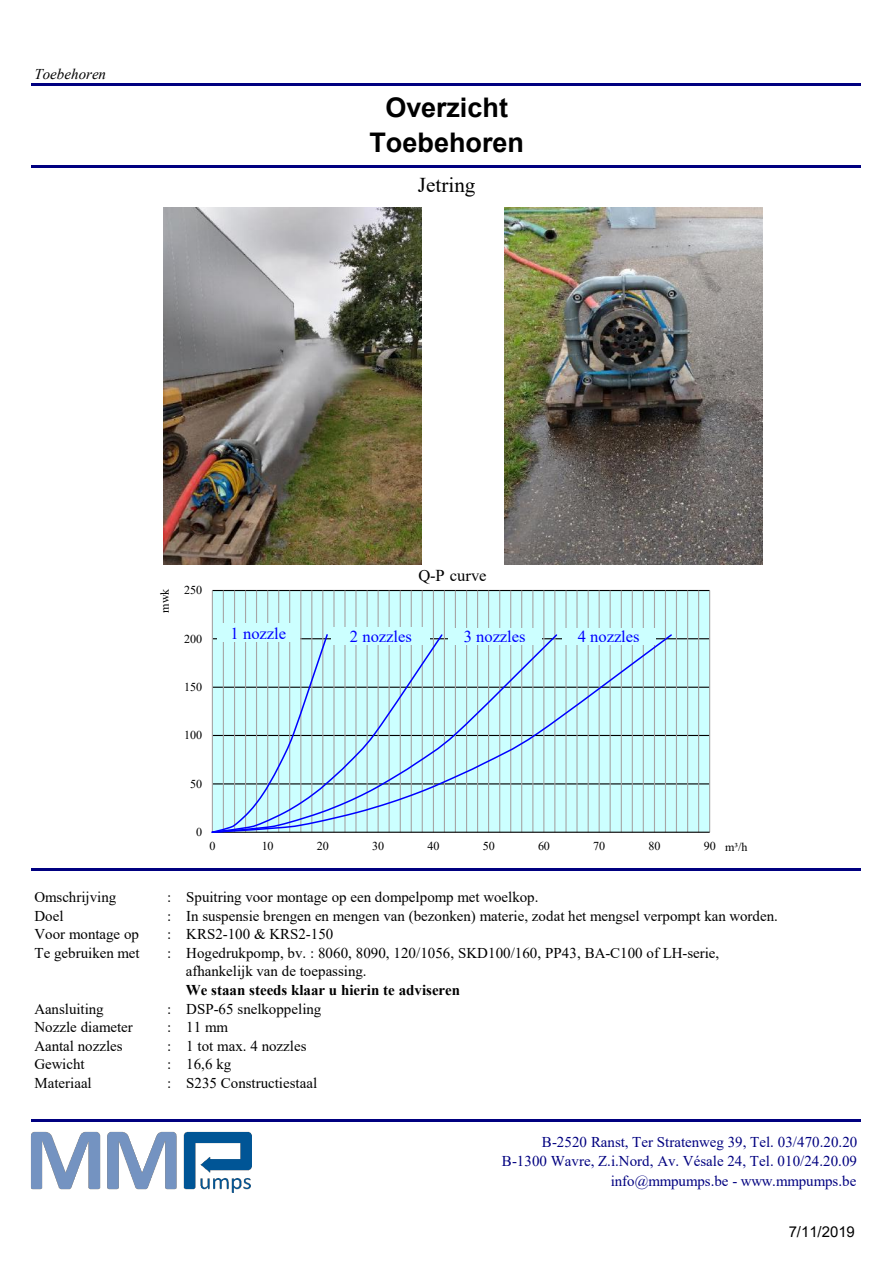
<style>
.page{position:relative;width:894px;height:1264px;background:#fff}
.page>*{position:absolute;margin:0;border:0;box-sizing:border-box;transform-origin:0 0}
.t1{font:700 27px/34.5px "Arial";color:#000;text-align:center}
.t2{font:21px "Times New Roman";color:#000}
.t3{font:16.5px "Times New Roman";color:#00f}
.t4{font:16.5px "Times New Roman";color:#000}
.t5{font:15px/18.6px "Times New Roman";color:#000}
.t6{font:15px/19.2px "Times New Roman";color:#000080;text-align:right}
.t7{font:700 15px "Times New Roman";color:#000}
.t8{font:italic 15px "Times New Roman";letter-spacing:.005em;color:#000}
.t9{font:15px "Arial";color:#000}
.t10{font:12px "Times New Roman";letter-spacing:-.01em;color:#000}
</style>
<div class="page">
<hr style="left:32px;top:83px;width:828px;height:3px;background:#000080">
<hr style="left:32px;top:165px;width:828px;height:3px;background:#000080">
<hr style="left:32px;top:868px;width:828px;height:2px;background:#000080">
<hr style="left:32px;top:1119px;width:828px;height:3px;background:#000080">
<img style="left:163px;top:207px;width:258px;height:357px">
<img style="left:504px;top:207px;width:258px;height:357px">
<div style="left:212px;top:590px;width:497px;height:242px;background:#cff"></div>
<hr style="left:212px;top:783px;width:497px;height:1px;background:#000">
<hr style="left:212px;top:735px;width:497px;height:1px;background:#000">
<hr style="left:212px;top:686px;width:497px;height:1px;background:#000">
<hr style="left:212px;top:638px;width:497px;height:1px;background:#000">
<hr style="left:212px;top:590px;width:497px;height:1px;background:#000">
<hr style="left:212px;top:590px;width:1px;height:242px;background:#a6a6a6">
<hr style="left:223px;top:590px;width:1px;height:242px;background:#a6a6a6">
<hr style="left:234px;top:590px;width:1px;height:242px;background:#a6a6a6">
<hr style="left:245px;top:590px;width:1px;height:242px;background:#a6a6a6">
<hr style="left:256px;top:590px;width:1px;height:242px;background:#a6a6a6">
<hr style="left:267px;top:590px;width:1px;height:242px;background:#a6a6a6">
<hr style="left:278px;top:590px;width:1px;height:242px;background:#a6a6a6">
<hr style="left:289px;top:590px;width:1px;height:242px;background:#a6a6a6">
<hr style="left:300px;top:590px;width:1px;height:242px;background:#a6a6a6">
<hr style="left:311px;top:590px;width:1px;height:242px;background:#a6a6a6">
<hr style="left:322px;top:590px;width:1px;height:242px;background:#a6a6a6">
<hr style="left:333px;top:590px;width:1px;height:242px;background:#a6a6a6">
<hr style="left:344px;top:590px;width:1px;height:242px;background:#a6a6a6">
<hr style="left:355px;top:590px;width:1px;height:242px;background:#a6a6a6">
<hr style="left:366px;top:590px;width:1px;height:242px;background:#a6a6a6">
<hr style="left:377px;top:590px;width:1px;height:242px;background:#a6a6a6">
<hr style="left:388px;top:590px;width:1px;height:242px;background:#a6a6a6">
<hr style="left:399px;top:590px;width:2px;height:242px;background:#a6a6a6">
<hr style="left:410px;top:590px;width:2px;height:242px;background:#a6a6a6">
<hr style="left:421px;top:590px;width:1px;height:242px;background:#a6a6a6">
<hr style="left:433px;top:590px;width:1px;height:242px;background:#a6a6a6">
<hr style="left:443px;top:590px;width:2px;height:242px;background:#a6a6a6">
<hr style="left:454px;top:590px;width:2px;height:242px;background:#a6a6a6">
<hr style="left:466px;top:590px;width:1px;height:242px;background:#a6a6a6">
<hr style="left:477px;top:590px;width:1px;height:242px;background:#a6a6a6">
<hr style="left:488px;top:590px;width:1px;height:242px;background:#a6a6a6">
<hr style="left:499px;top:590px;width:1px;height:242px;background:#a6a6a6">
<hr style="left:510px;top:590px;width:1px;height:242px;background:#a6a6a6">
<hr style="left:521px;top:590px;width:1px;height:242px;background:#a6a6a6">
<hr style="left:532px;top:590px;width:1px;height:242px;background:#a6a6a6">
<hr style="left:543px;top:590px;width:1px;height:242px;background:#a6a6a6">
<hr style="left:554px;top:590px;width:1px;height:242px;background:#a6a6a6">
<hr style="left:565px;top:590px;width:1px;height:242px;background:#a6a6a6">
<hr style="left:576px;top:590px;width:1px;height:242px;background:#a6a6a6">
<hr style="left:587px;top:590px;width:1px;height:242px;background:#a6a6a6">
<hr style="left:598px;top:590px;width:1px;height:242px;background:#a6a6a6">
<hr style="left:609px;top:590px;width:1px;height:242px;background:#a6a6a6">
<hr style="left:620px;top:590px;width:1px;height:242px;background:#a6a6a6">
<hr style="left:631px;top:590px;width:1px;height:242px;background:#a6a6a6">
<hr style="left:642px;top:590px;width:1px;height:242px;background:#a6a6a6">
<hr style="left:653px;top:590px;width:2px;height:242px;background:#a6a6a6">
<hr style="left:664px;top:590px;width:1px;height:242px;background:#a6a6a6">
<hr style="left:675px;top:590px;width:1px;height:242px;background:#a6a6a6">
<hr style="left:686px;top:590px;width:2px;height:242px;background:#a6a6a6">
<hr style="left:697px;top:590px;width:2px;height:242px;background:#a6a6a6">
<hr style="left:709px;top:590px;width:1px;height:242px;background:#a6a6a6">
<hr style="left:212px;top:831px;width:497px;height:1px;background:#000">
<svg style="left:211px;top:633px;width:462px;height:200px"></svg>
<div style="left:562px;top:628px;width:93px;height:16px;background:#cff"></div>
<div style="left:331px;top:627px;width:99px;height:18px;background:#cff"></div>
<div style="left:448px;top:628px;width:93px;height:16px;background:#cff"></div>
<div style="left:217px;top:623px;width:83px;height:19px;background:#cff"></div>
<img style="left:31px;top:1131px;width:221px;height:61px">
<p class="t8" style="left:34px;top:69px;width:73px">Toebehoren</p>
<h1 class="t1" style="left:369px;top:93px;width:156px">Overzicht<br>Toebehoren</h1>
<h2 class="t2" style="left:417px;top:178px;width:59px">Jetring</h2>
<p class="t10" style="left:160px;top:612px;width:25px;rotate:-90deg">mwk</p>
<p class="t10" style="left:184px;top:586px;width:20px">250</p>
<p class="t10" style="left:184px;top:634px;width:20px">200</p>
<p class="t10" style="left:184px;top:682px;width:20px">150</p>
<p class="t10" style="left:184px;top:731px;width:20px">100</p>
<p class="t10" style="left:190px;top:779px;width:13px">50</p>
<p class="t3" style="left:230px;top:627px;width:57px">1 nozzle</p>
<p class="t4" style="left:418px;top:570px;width:70px">Q-P curve</p>
<p class="t3" style="left:350px;top:631px;width:63px">2 nozzles</p>
<p class="t3" style="left:463px;top:631px;width:63px">3 nozzles</p>
<p class="t3" style="left:577px;top:631px;width:63px">4 nozzles</p>
<p class="t10" style="left:196px;top:827px;width:8px">0</p>
<p class="t10" style="left:209px;top:841px;width:8px">0</p>
<p class="t10" style="left:261px;top:841px;width:13px">10</p>
<p class="t10" style="left:317px;top:841px;width:13px">20</p>
<p class="t10" style="left:372px;top:841px;width:13px">30</p>
<p class="t10" style="left:427px;top:841px;width:13px">40</p>
<p class="t10" style="left:482px;top:841px;width:13px">50</p>
<p class="t10" style="left:538px;top:841px;width:13px">60</p>
<p class="t10" style="left:593px;top:841px;width:13px">70</p>
<p class="t10" style="left:648px;top:841px;width:13px">80</p>
<p class="t10" style="left:703px;top:841px;width:13px">90</p>
<p class="t10" style="left:724px;top:842px;width:24px">m³/h</p>
<p class="t5" style="left:34px;top:889px;width:83px">Omschrijving</p>
<p class="t5" style="left:167px;top:889px;width:373px">: Spuitring voor montage op een dompelpomp met woelkop.</p>
<p class="t5" style="left:34px;top:907px;width:31px">Doel</p>
<p class="t5" style="left:167px;top:907px;width:612px">: In suspensie brengen en mengen van (bezonken) materie, zodat het mengsel verpompt kan worden.</p>
<p class="t5" style="left:34px;top:926px;width:106px">Voor montage op</p>
<p class="t5" style="left:167px;top:926px;width:168px">: KRS2-100 &amp; KRS2-150</p>
<p class="t5" style="left:34px;top:945px;width:107px">Te gebruiken met</p>
<p class="t5" style="left:186px;top:945px;width:535px;text-indent:-19px">: Hogedrukpomp, bv. : 8060, 8090, 120/1056, SKD100/160, PP43, BA-C100 of LH-serie, afhankelijk van de toepassing.</p>
<p class="t7" style="left:186px;top:984px;width:276px">We staan steeds klaar u hierin te adviseren</p>
<p class="t5" style="left:34px;top:1000px;width:71px">Aansluiting</p>
<p class="t5" style="left:167px;top:1000px;width:156px">: DSP-65 snelkoppeling</p>
<p class="t5" style="left:34px;top:1019px;width:100px">Nozzle diameter</p>
<p class="t5" style="left:167px;top:1019px;width:63px">: 11 mm</p>
<p class="t5" style="left:34px;top:1037px;width:90px">Aantal nozzles</p>
<p class="t5" style="left:167px;top:1037px;width:141px">: 1 tot max. 4 nozzles</p>
<p class="t5" style="left:34px;top:1056px;width:52px">Gewicht</p>
<p class="t5" style="left:167px;top:1056px;width:66px">: 16,6 kg</p>
<p class="t5" style="left:34px;top:1074px;width:59px">Materiaal</p>
<p class="t5" style="left:167px;top:1074px;width:152px">: S235 Constructiestaal</p>
<p class="t6" style="left:502px;top:1133px;width:357px">B-2520 Ranst, Ter Stratenweg 39, Tel. 03/470.20.20<br>B-1300 Wavre, Z.i.Nord, Av. Vésale 24, Tel. 010/24.20.09 info@mmpumps.be - www.mmpumps.be</p>
<p class="t9" style="left:788px;top:1225px;width:68px">7/11/2019</p>
</div>
